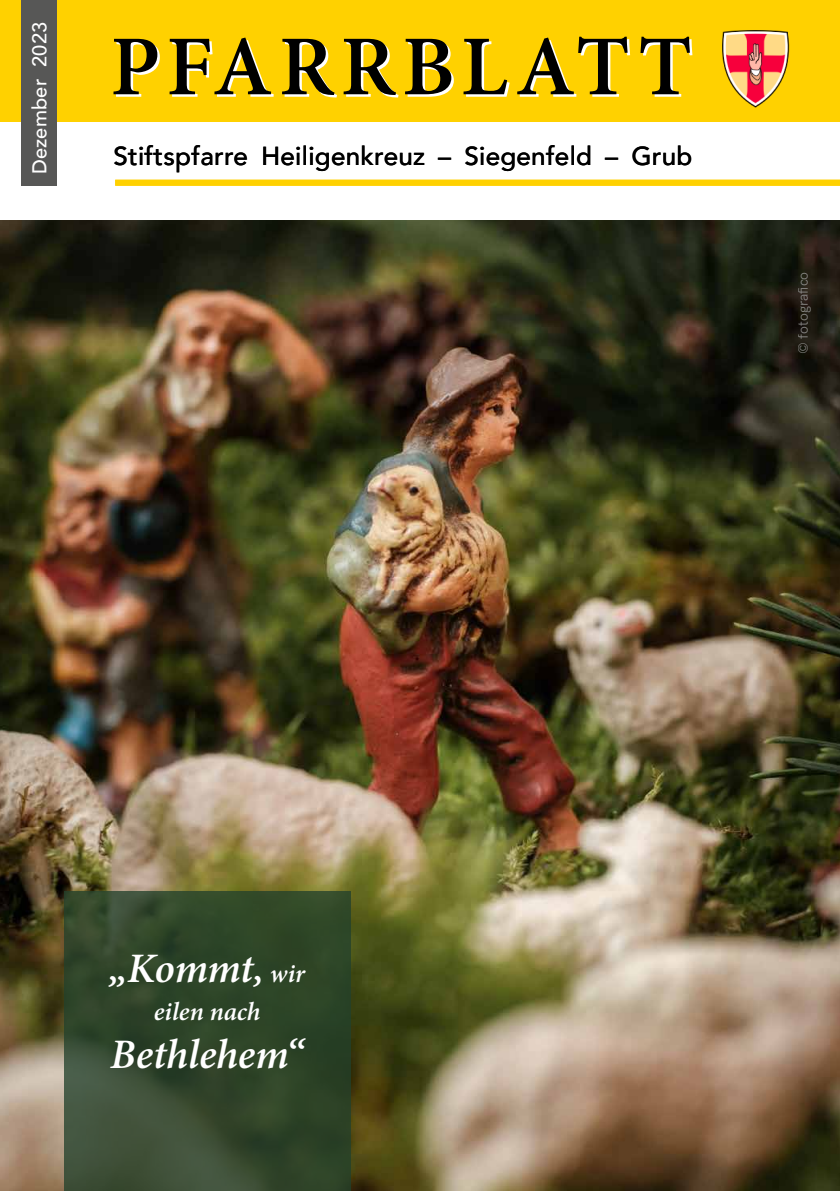
<style>
.page{position:relative;width:840px;height:1191px;background:#fff}
.page>*{position:absolute;margin:0;border:0;box-sizing:border-box;transform-origin:0 0}
.t1{font:italic 600 42px "Minion Pro";letter-spacing:-.005em;color:#fff}
.t2{font:500 26px "Avenir";letter-spacing:.01em;color:#000}
.t3{font:italic 600 26px "Minion Pro";letter-spacing:-.005em;color:#fff}
.t4{font:500 22px "Avenir";letter-spacing:.01em;color:#fff}
.t5{font:500 20px "Avenir";letter-spacing:.01em;color:#fff}
.t6{font:14px "HK Grotesk";color:#9d9d9c}
.s1{font-size:26px}
</style>
<div class="page">
<div style="left:0;top:0;width:839px;height:122px;background:#ffd100"></div>
<img style="left:722px;top:31px;width:67px;height:77px">
<div style="left:22px;top:0;width:35px;height:186px;background:#575756"></div>
<img style="left:0;top:221px;width:839px;height:970px">
<svg style="left:113px;top:37px;width:579px;height:60px"></svg>
<div style="left:115px;top:180px;width:724px;height:6px;background:#ffd100"></div>
<svg style="left:64px;top:891px;width:286px;height:300px;background:#32472c"></svg>
<p class="t5" style="left:22px;top:174px;width:154px;rotate:-90deg">Dezember 2023</p>
<p class="t4" style="left:21px;top:174px;width:101px;rotate:-90deg">Mai 2023</p>
<p class="t2" style="left:113px;top:133px;width:580px">Stiftspfarre Heiligenkreuz – Siegenfeld – Grub</p>
<p class="t6" style="left:792px;top:354px;width:84px;rotate:-90deg">© fotografico</p>
<h1 class="t1" style="left:109px;top:939px;width:197px">„Kommt, <span class="s1">wir</span></h1>
<p class="t3" style="left:154px;top:993px;width:108px">eilen nach</p>
<h1 class="t1" style="left:110px;top:1025px;width:195px">Bethlehem“</h1>
</div>
